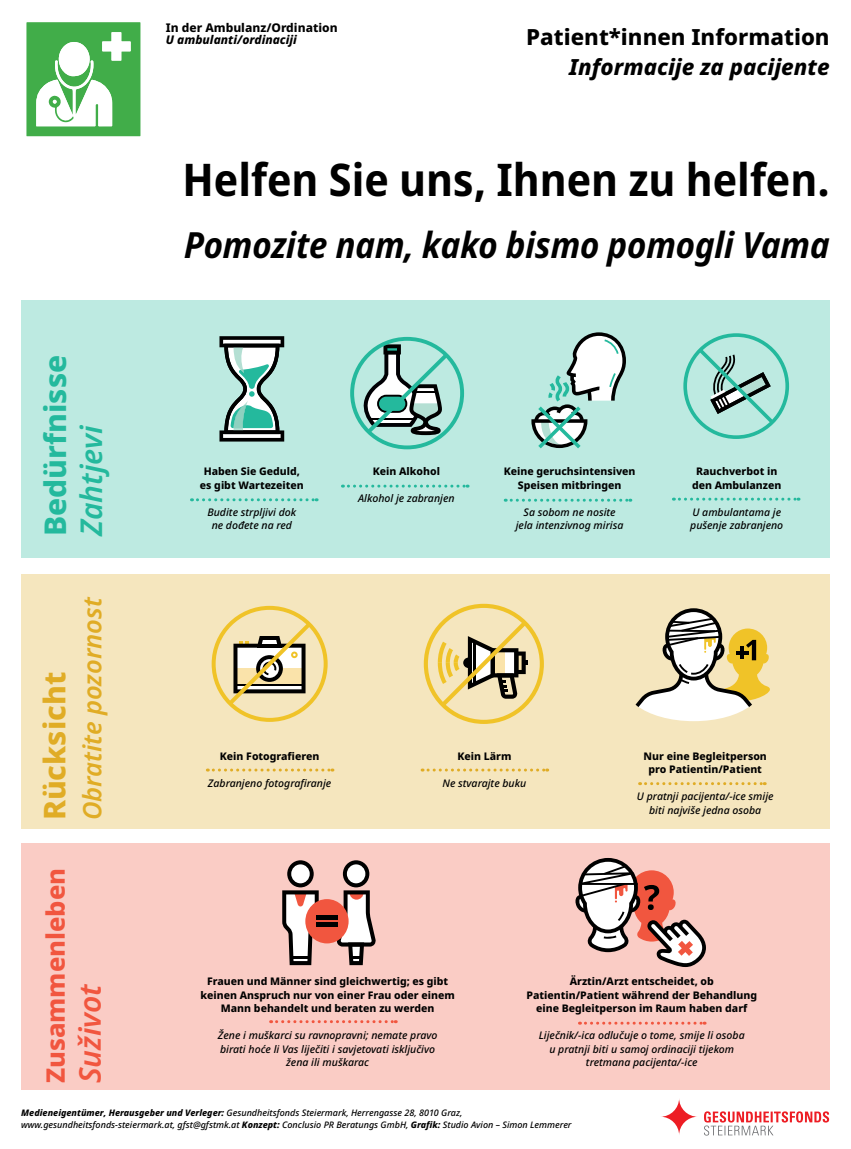
<style>
.page{position:relative;width:851px;height:1149px;background:#fff}
.page>*{position:absolute;margin:0;border:0;box-sizing:border-box;transform-origin:0 0}
.t1{font:700 semi-condensed 45px "Noto Sans";color:#000}
.t2{font:italic 700 semi-condensed 36px "Noto Sans";color:#000}
.t3{font:800 30px "Noto Sans";color:#24b99d}
.t4{font:800 30px "Noto Sans";color:#e0ac25}
.t5{font:italic 600 30px "Noto Sans";color:#24b99d}
.t6{font:italic 600 30px "Noto Sans";color:#f1563f}
.t7{font:italic 600 25.5px "Noto Sans";color:#e0ac25}
.t8{font:800 25.5px "Noto Sans";color:#f1563f}
.t9{font:800 22.2px "Noto Sans";color:#000}
.t10{font:italic 800 22.2px "Noto Sans";color:#000}
.t11{font:800 12px "Noto Sans";color:#000}
.t12{font:italic 800 12px "Noto Sans";color:#000}
.t13{font:italic 500 10.5px/13.5px "Noto Sans";color:#000;text-align:center}
.t14{font:800 10.5px/13.5px "Noto Sans";color:#000;text-align:center}
.t15{font:italic 500 9px/12px "Noto Sans";color:#000}
.s1{font-weight:800}
</style>
<div class="page">
<div style="left:21px;top:300px;width:808px;height:257px;background:#bdeae1"></div>
<div style="left:21px;top:574px;width:808px;height:254px;background:#f5e6be"></div>
<svg style="left:207px;top:768px;width:126px;height:3px"></svg>
<svg style="left:639px;top:782px;width:126px;height:2px"></svg>
<svg style="left:422px;top:768px;width:125px;height:3px"></svg>
<svg style="left:505px;top:498px;width:125px;height:3px"></svg>
<svg style="left:673px;top:497px;width:125px;height:3px"></svg>
<svg style="left:211px;top:605px;width:116px;height:116px"></svg>
<svg style="left:191px;top:498px;width:126px;height:3px"></svg>
<svg style="left:219px;top:336px;width:65px;height:105px"></svg>
<svg style="left:342px;top:484px;width:126px;height:3px"></svg>
<svg style="left:683px;top:333px;width:106px;height:106px"></svg>
<div style="left:21px;top:842px;width:808px;height:246px;background:#faccc5"></div>
<svg style="left:270px;top:1020px;width:126px;height:2px"></svg>
<svg style="left:579px;top:1021px;width:126px;height:3px"></svg>
<svg style="left:575px;top:858px;width:131px;height:108px"></svg>
<svg style="left:704px;top:1111px;width:125px;height:24px"></svg>
<svg style="left:660px;top:1097px;width:37px;height:37px"></svg>
<svg style="left:350px;top:337px;width:114px;height:112px"></svg>
<svg style="left:531px;top:332px;width:95px;height:116px"></svg>
<svg style="left:423px;top:603px;width:121px;height:120px"></svg>
<svg style="left:635px;top:608px;width:135px;height:113px"></svg>
<svg style="left:736px;top:650px;width:12px;height:4px"></svg>
<hr style="left:740px;top:646px;width:4px;height:12px;background:#000">
<svg style="left:282px;top:860px;width:36px;height:104px"></svg>
<svg style="left:336px;top:860px;width:40px;height:104px"></svg>
<div style="left:305px;top:898px;width:43px;height:45px;background:#f1563f;border-radius:50%"></div>
<hr style="left:316px;top:915px;width:21px;height:4px;background:#000">
<hr style="left:316px;top:922px;width:21px;height:4px;background:#000">
<svg style="left:26px;top:22px;width:115px;height:115px"></svg>
<p class="t11" style="left:166px;top:19px;width:173px">In der Ambulanz/Ordination</p>
<p class="t12" style="left:166px;top:31px;width:133px">U ambulanti/ordinaciji</p>
<h3 class="t9" style="left:526px;top:21px;width:305px">Patient*innen Information</h3>
<h3 class="t10" style="left:569px;top:51px;width:262px">Informacije za pacijente</h3>
<h3 class="t3" style="left:33px;top:536px;width:182px;rotate:-90deg">Bedürfnisse</h3>
<h3 class="t5" style="left:70px;top:536px;width:112px;rotate:-90deg">Zahtjevi</h3>
<h3 class="t4" style="left:33px;top:820px;width:150px;rotate:-90deg">Rücksicht</h3>
<h3 class="t7" style="left:74px;top:820px;width:225px;rotate:-90deg">Obratite pozornost</h3>
<h1 class="t1" style="left:182px;top:147px;width:648px">Helfen Sie uns, Ihnen zu helfen.</h1>
<h2 class="t2" style="left:184px;top:219px;width:647px">Pomozite nam, kako bismo pomogli Vama</h2>
<p class="t14" style="left:200px;top:465px;width:105px">Haben Sie Geduld, es gibt Wartezeiten</p>
<p class="t13" style="left:207px;top:505px;width:90px">Budite strpljivi dok ne dođete na red</p>
<p class="t14" style="left:372px;top:465px;width:69px">Kein Alkohol</p>
<p class="t13" style="left:358px;top:492px;width:98px">Alkohol je zabranjen</p>
<p class="t14" style="left:503px;top:465px;width:133px">Keine geruchsintensiven<br>Speisen mitbringen</p>
<p class="t13" style="left:515px;top:505px;width:109px">Sa sobom ne nosite jela intenzivnog mirisa</p>
<p class="t14" style="left:692px;top:465px;width:91px">Rauchverbot in den Ambulanzen</p>
<p class="t13" style="left:690px;top:505px;width:95px;text-align:left">U ambulantama je pušenje zabranjeno</p>
<p class="t14" style="left:220px;top:748px;width:101px">Kein Fotografieren</p>
<p class="t13" style="left:208px;top:776px;width:125px">Zabranjeno fotografiranje</p>
<p class="t14" style="left:457px;top:748px;width:56px">Kein Lärm</p>
<p class="t13" style="left:442px;top:776px;width:85px">Ne stvarajte buku</p>
<p class="t14" style="left:643px;top:748px;width:125px">Nur eine Begleitperson pro Patientin/Patient</p>
<p class="t13" style="left:636px;top:789px;width:138px">U pratnji pacijenta/-ice smije biti najviše jedna osoba</p>
<h3 class="t8" style="left:37px;top:1082px;width:217px;rotate:-90deg">Zusammenleben</h3>
<p class="t14" style="left:526px;top:974px;width:232px">Ärztin/Arzt entscheidet, ob<br>Patientin/Patient während der Behandlung eine Begleitperson im Raum haben darf</p>
<p class="t13" style="left:538px;top:1028px;width:207px">Liječnik/-ica odlučuje o tome, smije li osoba u pratnji biti u samoj ordinaciji tijekom tretmana pacijenta/-ice</p>
<p class="t15" style="left:21px;top:1106px;width:551px"><span class="s1">Medieneigentümer, Herausgeber und Verleger:</span> Gesundheitsfonds Steiermark, Herrengasse 28, 8010 Graz, www.gesundheitsfonds-steiermark.at, gfst@gfstmk.at <span class="s1">Konzept:</span> Conclusio PR Beratungs GmbH, <span class="s1">Grafik:</span> Studio Avion – Simon Lemmerer</p>
<h3 class="t6" style="left:69px;top:1082px;width:101px;rotate:-90deg">Suživot</h3>
<p class="t14" style="left:200px;top:974px;width:256px">Frauen und Männer sind gleichwertig; es gibt keinen Anspruch nur von einer Frau oder einem<br>Mann behandelt und beraten zu werden</p>
<p class="t13" style="left:218px;top:1028px;width:221px">Žene i muškarci su ravnopravni; nemate pravo birati hoće li Vas liječiti i savjetovati isključivo žena ili muškarac</p>
</div>
